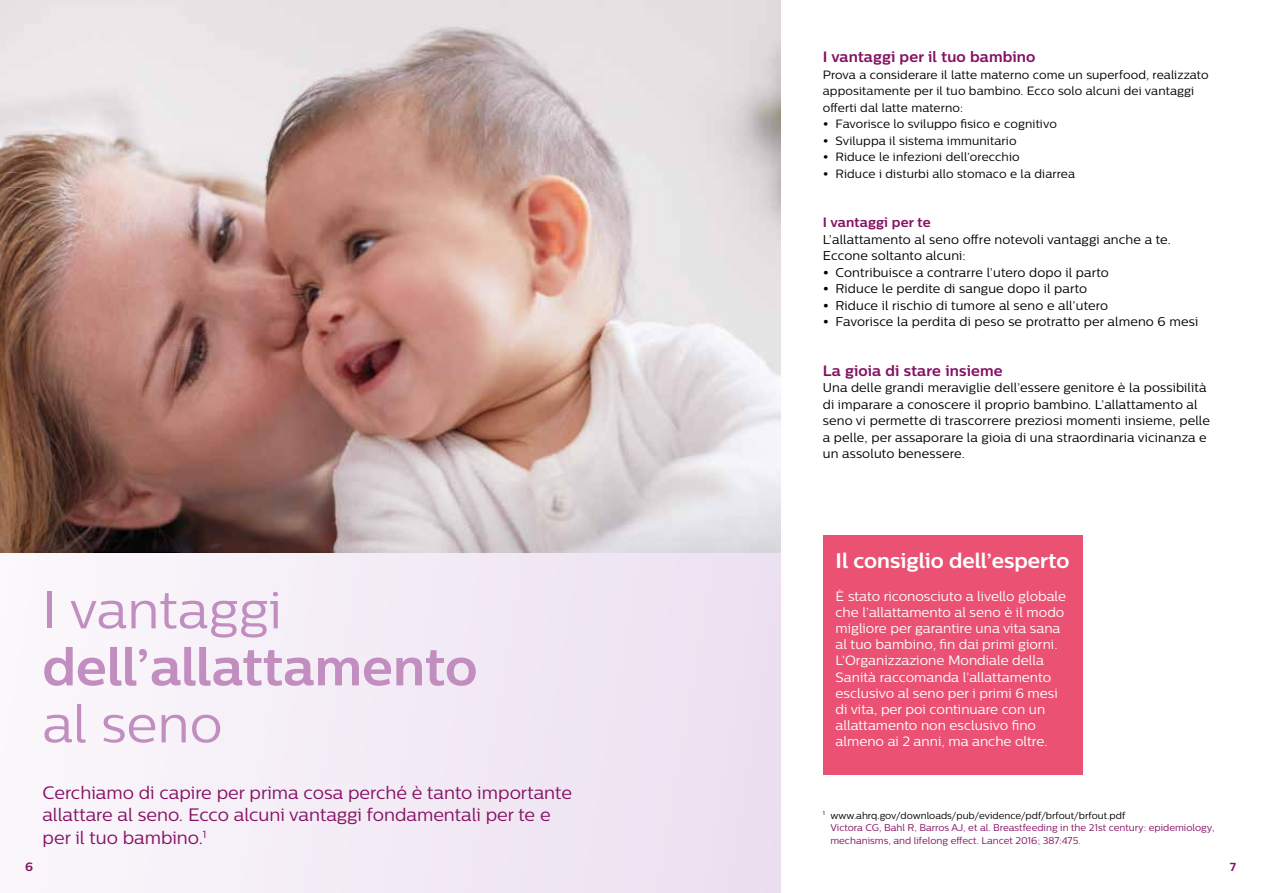
<style>
.page{position:relative;width:1263px;height:893px;background:#fff}
.page>*{position:absolute;margin:0;border:0;box-sizing:border-box;transform-origin:0 0}
.t1{font:700 52.5px "Centrale Sans";color:#c28ebf}
.t2{font:52.5px "Centrale Sans";color:#c28ebf}
.t3{font:700 21px "Centrale Sans";color:#fff}
.t4{font:18px/22.5px "Centrale Sans";color:#851163}
.t5{font:700 15px "Centrale Sans";letter-spacing:.01em;color:#851163}
.t6{font:13.5px/16.2px "Centrale Sans";color:#fff}
.t7{font:700 13.5px "Centrale Sans";letter-spacing:.01em;color:#851163}
.t8{font:12.75px/16.5px "Centrale Sans";letter-spacing:.01em;color:#000}
.t9{font:12px/16.5px "Centrale Sans";letter-spacing:.01em;color:#000}
.t10{font:700 12px "Centrale Sans";color:#851163}
.t11{font:700 11.7px "Centrale Sans";color:#851163}
.t12{font:9.75px/12.8px "Centrale Sans";color:#851163}
.s1{font-family:"Centrale Sans X Bold"}
.s2{color:#000}
</style>
<div class="page">
<div style="left:0;top:553px;width:780px;height:340px;background:#f3ecf6"></div>
<img style="left:0;top:0;width:780px;height:553px">
<div style="left:823px;top:535px;width:259px;height:240px;background:#ea5172"></div>
<h1 class="t2" style="left:43px;top:580px;width:241px">I vantaggi</h1>
<h1 class="t1" style="left:43px;top:635px;width:436px">dell’allattamento</h1>
<h1 class="t2" style="left:43px;top:694px;width:182px">al seno</h1>
<h3 class="t4" style="left:43px;top:781px;width:531px">Cerchiamo di capire per prima cosa perché è tanto importante allattare al seno. Ecco alcuni vantaggi fondamentali per te e per il tuo bambino.<sup>1</sup></h3>
<p class="t5" style="left:823px;top:48px;width:214px">I vantaggi per il tuo bambino</p>
<p class="t9" style="left:823px;top:66px;width:387px">Prova a considerare il latte materno come un superfood, realizzato appositamente per il tuo bambino. Ecco solo alcuni dei vantaggi offerti dal latte materno:</p>
<p class="t9" style="left:823px;top:116px;width:236px"><span class="s1">•</span> Favorisce lo sviluppo fisico e cognitivo</p>
<p class="t9" style="left:823px;top:132px;width:195px"><span class="s1">•</span> Sviluppa il sistema immunitario</p>
<p class="t9" style="left:823px;top:149px;width:198px"><span class="s1">•</span> Riduce le infezioni dell’orecchio</p>
<p class="t9" style="left:823px;top:165px;width:254px"><span class="s1">•</span> Riduce i disturbi allo stomaco e la diarrea</p>
<p class="t7" style="left:823px;top:214px;width:109px">I vantaggi per te</p>
<p class="t8" style="left:823px;top:231px;width:350px">L’allattamento al seno offre notevoli vantaggi anche a te.<br>Eccone soltanto alcuni:</p>
<p class="t8" style="left:823px;top:264px;width:288px"><span class="s1">•</span> Contribuisce a contrarre l’utero dopo il parto</p>
<p class="t8" style="left:823px;top:280px;width:266px"><span class="s1">•</span> Riduce le perdite di sangue dopo il parto</p>
<p class="t8" style="left:823px;top:297px;width:287px"><span class="s1">•</span> Riduce il rischio di tumore al seno e all’utero</p>
<p class="t8" style="left:823px;top:313px;width:377px"><span class="s1">•</span> Favorisce la perdita di peso se protratto per almeno 6 mesi</p>
<p class="t5" style="left:823px;top:361px;width:181px">La gioia di stare insieme</p>
<p class="t8" style="left:823px;top:379px;width:389px">Una delle grandi meraviglie dell’essere genitore è la possibilità di imparare a conoscere il proprio bambino. L’allattamento al seno vi permette di trascorrere preziosi momenti insieme, pelle a pelle, per assaporare la gioia di una straordinaria vicinanza e un assoluto benessere.</p>
<h2 class="t3" style="left:836px;top:548px;width:235px">Il consiglio dell’esperto</h2>
<p class="t6" style="left:836px;top:587px;width:232px">È stato riconosciuto a livello globale che l’allattamento al seno è il modo migliore per garantire una vita sana al tuo bambino, fin dai primi giorni.<br>L’Organizzazione Mondiale della Sanità raccomanda l’allattamento esclusivo al seno per i primi 6 mesi di vita, per poi continuare con un allattamento non esclusivo fino almeno ai 2 anni, ma anche oltre.</p>
<p class="t12" style="left:830px;top:809px;width:386px;text-indent:-8px"><sup>1</sup> <span class="s2">www.ahrq.gov/downloads/pub/evidence/pdf/brfout/brfout.pdf<br></span>Victora CG, Bahl R, Barros AJ, et al. Breastfeeding in the 21st century: epidemiology, mechanisms, and lifelong effect. Lancet 2016; 387:475.</p>
<p class="t10" style="left:25px;top:860px;width:10px">6</p>
<p class="t11" style="left:1230px;top:860px;width:8px">7</p>
</div>
